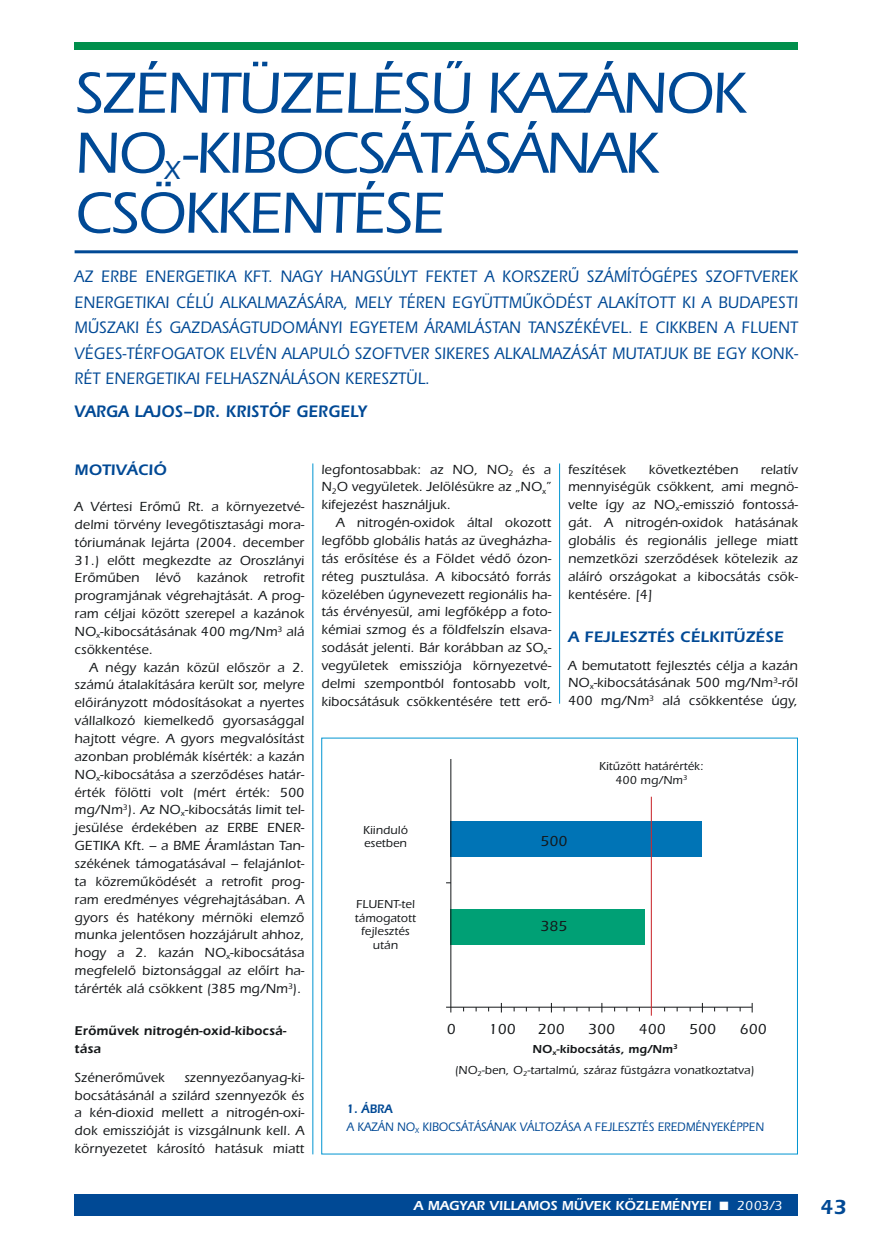
<style>
.page{position:relative;width:872px;height:1254px;background:#fff}
.page>*{position:absolute;margin:0;border:0;box-sizing:border-box;transform-origin:0 0}
.t1{font:500 60px/60px "Itc Eras H";letter-spacing:-.03em;color:#004995}
.t2{font:500 27px "Itc Eras H";color:#004995}
.t3{font:600 21px "Itc Eras H";color:#004995}
.t4{font:500 17.25px/25.5px "Itc Eras H";letter-spacing:.015em;color:#004995;text-align:justify;scale:.9 1}
.t5{font:600 17.25px "Itc Eras H";letter-spacing:.02em;color:#004995;scale:.9 1}
.t6{font:600 15.75px "Itc Eras H";letter-spacing:.015em;color:#004995}
.t7{font:500 15px "Itc Eras H";letter-spacing:.01em;color:#141719}
.t8{font:500 13.65px/17.9px "Itc Eras H";letter-spacing:.01em;color:#141719;text-align:justify}
.t9{font:600 13.5px "Itc Eras H";letter-spacing:.005em;color:#fff}
.t10{font:600 13.2px/17.9px "Itc Eras H";letter-spacing:.015em;color:#141719}
.t11{font:500 12.75px/17.9px "Itc Eras H";letter-spacing:.005em;color:#004995;scale:.9 1}
.t12{font:500 12px/13.5px "Itc Eras H";letter-spacing:.01em;color:#141719;text-align:center}
.s1{font-weight:600}
.s2{font-weight:500}
</style>
<div class="page">
<div style="left:75px;top:1195px;width:722px;height:21px;background:#004995"></div>
<div style="left:75px;top:43px;width:722px;height:7px;background:#008f4c"></div>
<hr style="left:312px;top:463px;width:1px;height:691px;background:#0095d1">
<hr style="left:559px;top:463px;width:1px;height:241px;background:#0095d1">
<hr style="left:75px;top:250px;width:722px;height:3px;background:#004995">
<hr style="left:446px;top:1007px;width:305px;height:1px;background:#141719">
<div style="left:450px;top:821px;width:252px;height:36px;background:#0074b6"></div>
<div style="left:450px;top:909px;width:194px;height:35px;background:#00a075"></div>
<hr style="left:650px;top:797px;width:2px;height:219px;background:#ca2b2f">
<hr style="left:450px;top:759px;width:1px;height:254px;background:#141719">
<h1 class="t1" style="left:75px;top:70px;width:672px">SZÉNTÜZELÉSÛ KAZÁNOK<br>NO -KIBOCSÁTÁSÁNAK</h1>
<h2 class="t2" style="left:164px;top:162px;width:17px">X</h2>
<h1 class="t1" style="left:75px;top:190px;width:371px">CSÖKKENTÉSE</h1>
<p class="t4" style="left:75px;top:266px;width:805px">AZ ERBE ENERGETIKA KFT. NAGY HANGSÚLYT FEKTET A KORSZERÛ SZÁMÍTÓGÉPES SZOFTVEREK ENERGETIKAI CÉLÚ ALKALMAZÁSÁRA, MELY TÉREN EGYÜTTMÛKÖDÉST ALAKÍTOTT KI A BUDAPESTI MÛSZAKI ÉS GAZDASÁGTUDOMÁNYI EGYETEM ÁRAMLÁSTAN TANSZÉKÉVEL. E CIKKBEN A FLUENT VÉGES-TÉRFOGATOK ELVÉN ALAPULÓ SZOFTVER SIKERES ALKALMAZÁSÁT MUTATJUK BE EGY KONK-RÉT ENERGETIKAI FELHASZNÁLÁSON KERESZTÜL.</p>
<p class="t5" style="left:75px;top:406px;width:326px">VARGA LAJOS–DR. KRISTÓF GERGELY</p>
<p class="t6" style="left:75px;top:465px;width:93px">MOTIVÁCIÓ</p>
<p class="t8" style="left:75px;top:499px;width:231px">A Vértesi Erômû Rt. a környezetvé&shy;delmi törvény levegôtisztasági mora&shy;tóriumának lejárta (2004. december 31.) elôtt megkezdte az Oroszlányi Erômûben lévô kazánok retrofit programjának végrehajtását. A prog&shy;ram céljai között szerepel a kazánok NO<sub>x</sub>-kibocsátásának 400 mg/Nm<sup>3</sup> alá csökkentése.</p>
<p class="t8" style="left:75px;top:660px;width:231px;text-indent:15px">A négy kazán közül elôször a 2. számú átalakítására került sor, melyre elôirányzott módosításokat a nyertes vállalkozó kiemelkedô gyorsasággal hajtott végre. A gyors megvalósítást azonban problémák kísérték: a kazán NO<sub>x</sub>-kibocsátása a szerzôdéses határ&shy;érték fölötti volt (mért érték: 500 mg/Nm<sup>3</sup>). Az NO<sub>x</sub>-kibocsátás limit tel&shy;jesülése érdekében az ERBE ENER-GETIKA Kft. – a BME Áramlástan Tan&shy;székének támogatásával – felajánlot&shy;ta közremûködését a retrofit prog&shy;ram eredményes végrehajtásában. A gyors és hatékony mérnöki elemzô munka jelentôsen hozzájárult ahhoz, hogy a 2. kazán NO<sub>x</sub>-kibocsátása megfelelô biztonsággal az elôírt ha&shy;tárérték alá csökkent (385 mg/Nm<sup>3</sup>).</p>
<p class="t10" style="left:75px;top:1023px;width:213px">Erômûvek nitrogén-oxid-kibocsá&shy;tása</p>
<p class="t8" style="left:75px;top:1070px;width:92px">Szénerômûvek</p>
<p class="t8" style="left:75px;top:1070px;width:231px;text-indent:110px">szennyezôanyag-ki&shy;bocsátásánál a szilárd szennyezôk és a kén-dioxid mellett a nitrogén-oxi&shy;dok emisszióját is vizsgálnunk kell. A környezetet károsító hatásuk miatt</p>
<p class="t8" style="left:321px;top:462px;width:231px">legfontosabbak: az NO, NO<sub>2</sub> és a N<sub>2</sub>O vegyületek. Jelölésükre az „NO<sub>x</sub>” kifejezést használjuk.</p>
<p class="t8" style="left:321px;top:515px;width:231px;text-indent:15px">A nitrogén-oxidok által okozott legfôbb globális hatás az üvegházha&shy;tás erôsítése és a Földet védô ózon&shy;réteg pusztulása. A kibocsátó forrás közelében úgynevezett regionális ha&shy;tás érvényesül, ami legfôképp a foto&shy;kémiai szmog és a földfelszín elsava&shy;sodását jelenti. Bár korábban az SO<sub>x&shy;</sub>vegyületek emissziója környezetvé&shy;delmi szempontból fontosabb volt, kibocsátásuk csökkentésére tett erô-</p>
<p class="t8" style="left:568px;top:462px;width:231px;text-indent:193px">relatív mennyiségük csökkent, ami megnö&shy;velte így az NO<sub>x</sub>-emisszió fontossá&shy;gát. A nitrogén-oxidok hatásának globális és regionális jellege miatt nemzetközi szerzôdések kötelezik az aláíró országokat a kibocsátás csök&shy;kentésére. [4]</p>
<p class="t6" style="left:568px;top:631px;width:217px">A FEJLESZTÉS CÉLKITÛZÉSE</p>
<p class="t8" style="left:568px;top:658px;width:231px">A bemutatott fejlesztés célja a kazán NO<sub>x</sub>-kibocsátásának 500 mg/Nm<sup>3</sup>-rôl 400 mg/Nm<sup>3</sup> alá csökkentése úgy,</p>
<p class="t8" style="left:568px;top:462px;width:59px">feszítések</p>
<p class="t8" style="left:648px;top:462px;width:91px">következtében</p>
<p class="t12" style="left:599px;top:761px;width:106px">Kitûzött határérték:<br>400 mg/Nm<sup>3</sup></p>
<p class="t12" style="left:363px;top:824px;width:46px;text-align:left">Kiinduló esetben</p>
<p class="t12" style="left:355px;top:899px;width:62px">FLUENT-tel támogatott fejlesztés után</p>
<p class="t7" style="left:540px;top:836px;width:28px">500</p>
<p class="t7" style="left:540px;top:921px;width:28px">385</p>
<p class="t7" style="left:446px;top:1024px;width:10px">0</p>
<p class="t7" style="left:489px;top:1024px;width:28px">100</p>
<p class="t7" style="left:537px;top:1024px;width:28px">200</p>
<p class="t7" style="left:588px;top:1024px;width:28px">300</p>
<p class="t7" style="left:638px;top:1024px;width:28px">400</p>
<p class="t7" style="left:689px;top:1024px;width:28px">500</p>
<p class="t7" style="left:739px;top:1024px;width:28px">600</p>
<p class="t12" style="left:454px;top:1040px;width:301px;line-height:21.1px"><span class="s1">NO</span><sub>x</sub><span class="s1">-kibocsátás, mg/Nm</span><sup>3<br></sup>(NO<sub>2</sub>-ben, O<sub>2</sub>-tartalmú, száraz füstgázra vonatkoztatva)</p>
<p class="t11" style="left:347px;top:1101px;width:465px"><span class="s1">1. ÁBRA<br></span>A KAZÁN NO<sub>X</sub> KIBOCSÁTÁSÁNAK VÁLTOZÁSA A FEJLESZTÉS EREDMÉNYEKÉPPEN</p>
<p class="t9" style="left:414px;top:1201px;width:370px">A MAGYAR VILLAMOS MÛVEK KÖZLEMÉNYEI ■ <span class="s2">2003/3</span></p>
<h3 class="t3" style="left:820px;top:1200px;width:28px">43</h3>
</div>
